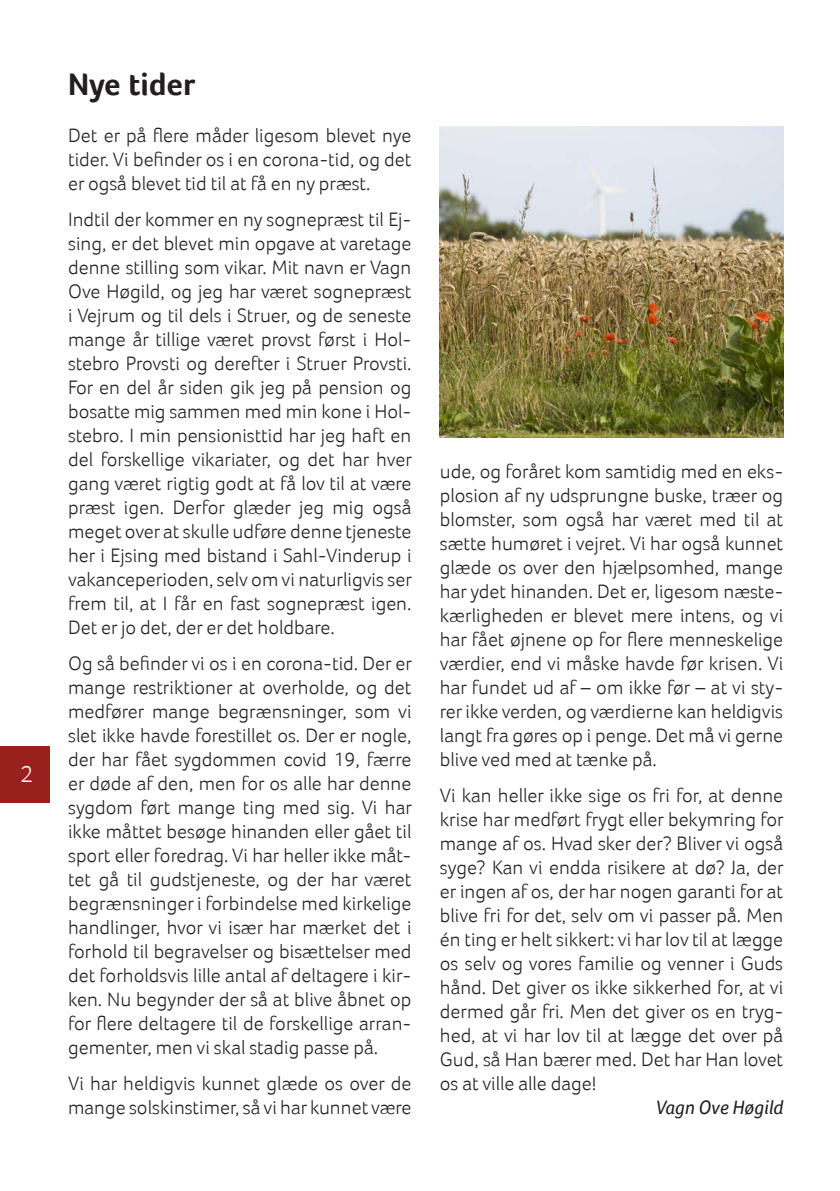
<style>
.page{position:relative;width:840px;height:1191px;background:#fff}
.page>*{position:absolute;margin:0;border:0;box-sizing:border-box;transform-origin:0 0}
.Overskrift{font:700 32px "Acer Foco";color:#231f20}
.t1{font:300 24px "Acer Foco";color:#fff}
.Brødtekst{font:300 20px/24px "Acer Foco";color:#231f20;text-align:justify}
.Brødtekst-2{font:italic 20px "Acer Foco";color:#231f20}
</style>
<div class="page">
<div style="left:0;top:746px;width:50px;height:56px;background:#98211e"></div>
<img style="left:439px;top:126px;width:343px;height:312px">
<p class="t1" style="left:21px;top:760px;width:14px">2</p>
<p class="Overskrift" style="left:68px;top:65px;width:129px">Nye tider</p>
<p class="Brødtekst" style="left:68px;top:123px;width:344px">Det er på flere måder ligesom blevet nye tider. Vi befinder os i en corona-tid, og det er også blevet tid til at få en ny præst.</p>
<p class="Brødtekst" style="left:68px;top:207px;width:345px">Indtil der kommer en ny sognepræst til Ej&shy;sing, er det blevet min opgave at varetage denne stilling som vikar. Mit navn er Vagn Ove Høgild, og jeg har været sognepræst i Vejrum og til dels i Struer, og de seneste mange år tillige været provst først i Hol&shy;stebro Provsti og derefter i Struer Provsti.<br>For en del år siden gik jeg på pension og bosatte mig sammen med min kone i Hol&shy;stebro. I min pensionisttid har jeg haft en del forskellige vikariater, og det har hver gang været rigtig godt at få lov til at være præst igen. Derfor glæder jeg mig også meget over at skulle udføre denne tjeneste her i Ejsing med bistand i Sahl-Vinderup i vakanceperioden, selv om vi naturligvis ser frem til, at I får en fast sognepræst igen.<br>Det er jo det, der er det holdbare.</p>
<p class="Brødtekst" style="left:68px;top:651px;width:345px">Og så befinder vi os i en corona-tid. Der er mange restriktioner at overholde, og det medfører mange begrænsninger, som vi slet ikke havde forestillet os. Der er nogle, der har fået sygdommen covid 19, færre er døde af den, men for os alle har denne sygdom ført mange ting med sig. Vi har ikke måttet besøge hinanden eller gået til sport eller foredrag. Vi har heller ikke måt&shy;tet gå til gudstjeneste, og der har været begrænsninger i forbindelse med kirkelige handlinger, hvor vi især har mærket det i forhold til begravelser og bisættelser med det forholdsvis lille antal af deltagere i kir&shy;ken. Nu begynder der så at blive åbnet op for flere deltagere til de forskellige arran&shy;gementer, men vi skal stadig passe på.</p>
<p class="Brødtekst" style="left:68px;top:1071px;width:344px">Vi har heldigvis kunnet glæde os over de mange solskinstimer, så vi har kunnet være</p>
<p class="Brødtekst" style="left:439px;top:459px;width:344px">ude, og foråret kom samtidig med en eks&shy;plosion af ny udsprungne buske, træer og blomster, som også har været med til at sætte humøret i vejret. Vi har også kunnet glæde os over den hjælpsomhed, mange har ydet hinanden. Det er, ligesom næste&shy;kærligheden er blevet mere intens, og vi har fået øjnene op for flere menneskelige værdier, end vi måske havde før krisen. Vi har fundet ud af – om ikke før – at vi sty&shy;rer ikke verden, og værdierne kan heldigvis langt fra gøres op i penge. Det må vi gerne blive ved med at tænke på.</p>
<p class="Brødtekst" style="left:439px;top:783px;width:345px">Vi kan heller ikke sige os fri for, at denne krise har medført frygt eller bekymring for mange af os. Hvad sker der? Bliver vi også syge? Kan vi endda risikere at dø? Ja, der er ingen af os, der har nogen garanti for at blive fri for det, selv om vi passer på. Men én ting er helt sikkert: vi har lov til at lægge os selv og vores familie og venner i Guds hånd. Det giver os ikke sikkerhed for, at vi dermed går fri. Men det giver os en tryg&shy;hed, at vi har lov til at lægge det over på Gud, så Han bærer med. Det har Han lovet os at ville alle dage!</p>
<p class="Brødtekst-2" style="left:655px;top:1096px;width:129px">Vagn Ove Høgild</p>
</div>
